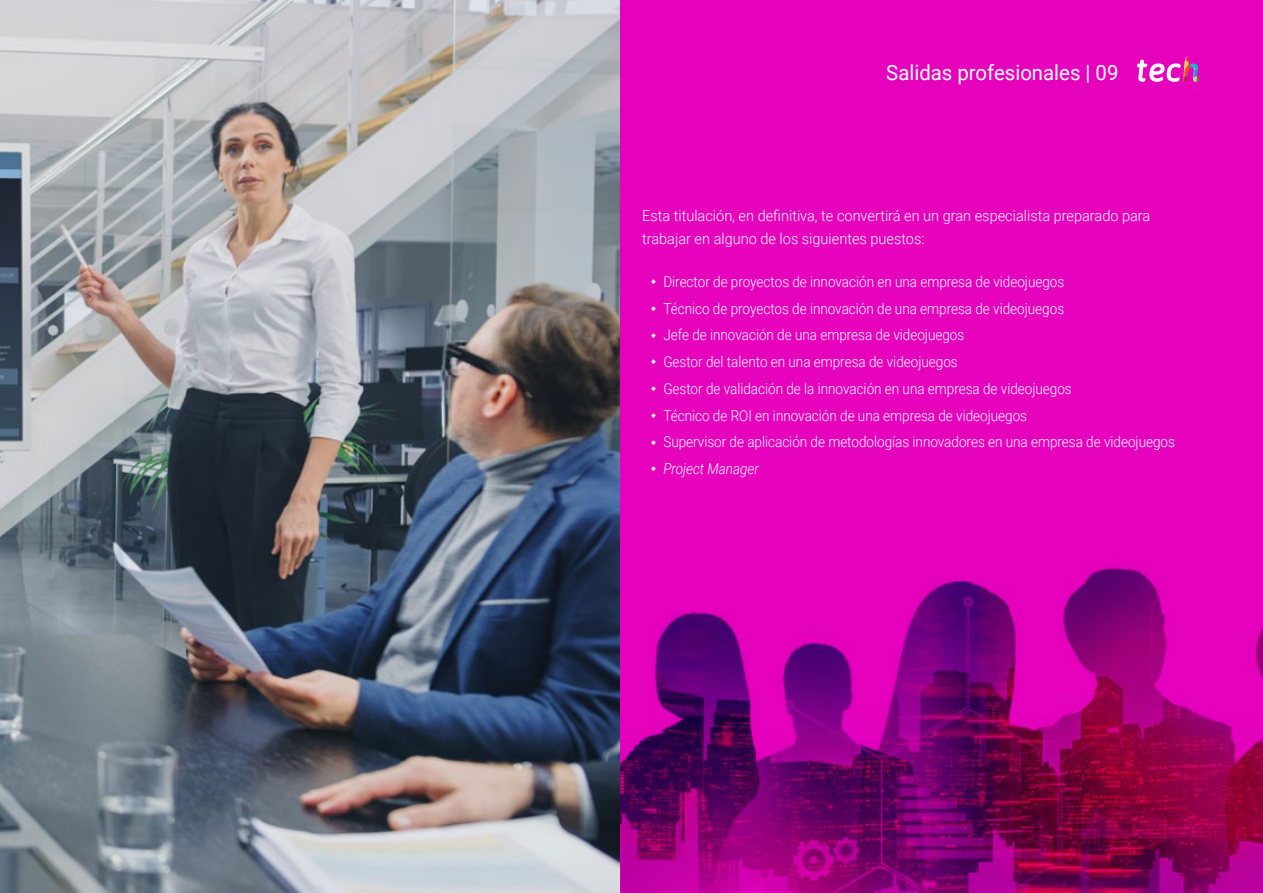
<style>
.page{position:relative;width:1263px;height:893px;background:#fff}
.page>*{position:absolute;margin:0;border:0;box-sizing:border-box;transform-origin:0 0}
.t1{font:21px "Roboto";color:#fff}
.t2{font:300 15px/26.7px "Roboto";color:#fff;scale:.9 1}
.t3{font:300 15px/22.5px "Roboto";color:#fefefe}
.t4{font:italic 300 15px "Roboto";color:#fff;scale:.9 1}
</style>
<div class="page">
<img style="left:0;top:0;width:621px;height:893px">
<div style="left:621px;top:0;width:642px;height:893px;background:#e602bd"></div>
<img style="left:621px;top:567px;width:642px;height:326px">
<svg style="left:1137px;top:56px;width:62px;height:26px"></svg>
<h1 class="t1" style="left:886px;top:57px;width:234px">Salidas profesionales | 09</h1>
<p class="t3" style="left:642px;top:204px;width:510px">Esta titulación, en definitiva, te convertirá en un gran especialista preparado para trabajar en alguno de los siguientes puestos:</p>
<p class="t2" style="left:663px;top:268px;width:570px">Director de proyectos de innovación en una empresa de videojuegos<br>Técnico de proyectos de innovación de una empresa de videojuegos<br>Jefe de innovación de una empresa de videojuegos<br>Gestor del talento en una empresa de videojuegos<br>Gestor de validación de la innovación en una empresa de videojuegos<br>Técnico de ROI en innovación de una empresa de videojuegos<br>Supervisor de aplicación de metodologías innovadores en una empresa de videojuegos</p>
<p class="t4" style="left:663px;top:458px;width:108px">Project Manager</p>
</div>
